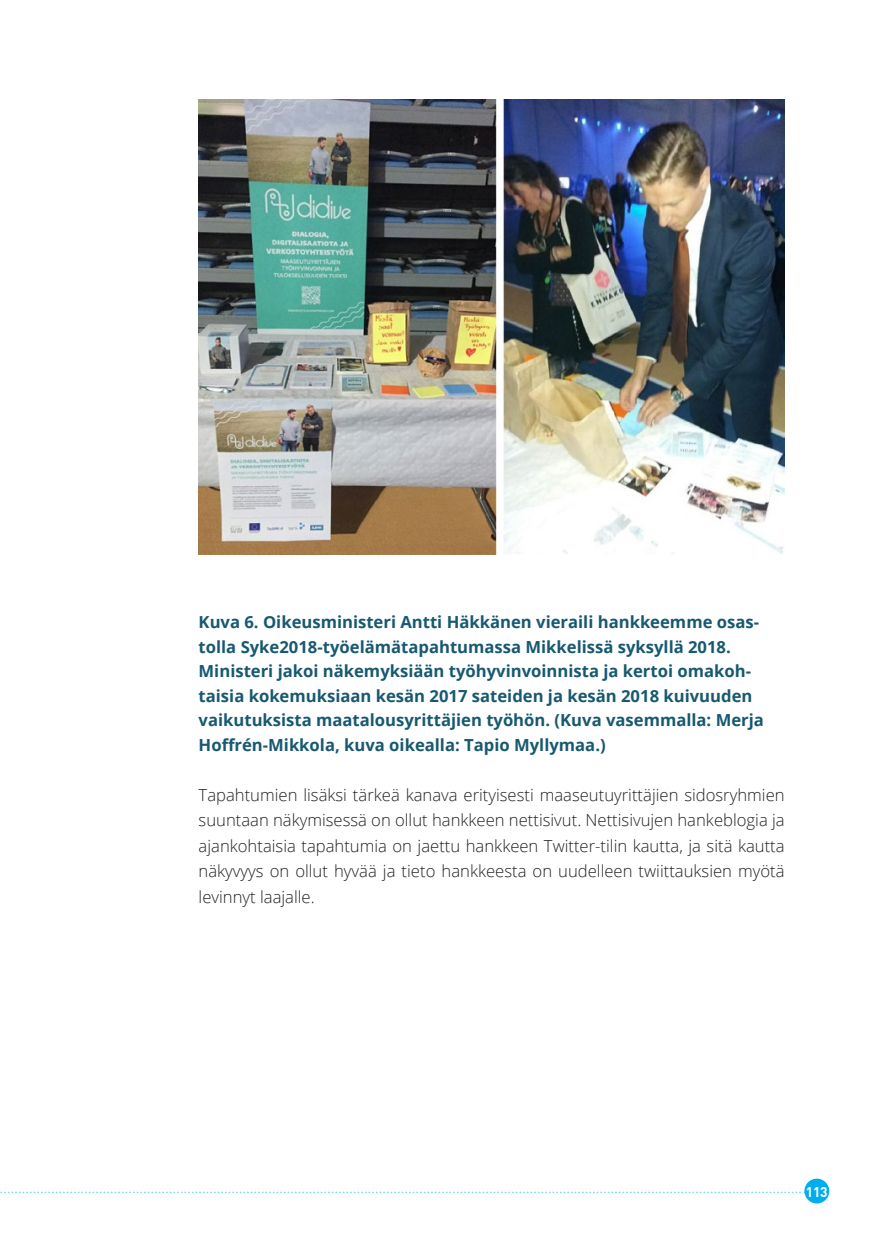
<style>
.page{position:relative;width:874px;height:1241px;background:#fff}
.page>*{position:absolute;margin:0;border:0;box-sizing:border-box;transform-origin:0 0}
.t1{font:700 16.62px/24.5px "Open Sans";color:#175970}
.t2{font:300 16.62px/25.4px "Open Sans";color:#231f20;text-align:justify}
.t3{font:700 14px "DIN";color:#fff}
</style>
<div class="page">
<div style="left:804px;top:1178px;width:24px;height:25px;background:#00aeef;border-radius:50%"></div>
<svg style="left:0;top:1191px;width:805px;height:1px"></svg>
<img style="left:198px;top:99px;width:586px;height:455px">
<p class="t1" style="left:198px;top:609px;width:566px">Kuva 6. Oikeusministeri Antti Häkkänen vieraili hankkeemme osas&shy;tolla Syke2018-työelämätapahtumassa Mikkelissä syksyllä 2018.<br>Ministeri jakoi näkemyksiään työhyvinvoinnista ja kertoi omakoh&shy;taisia kokemuksiaan kesän 2017 sateiden ja kesän 2018 kuivuuden vaikutuksista maatalousyrittäjien työhön. (Kuva vasemmalla: Merja Hoffrén-Mikkola, kuva oikealla: Tapio Myllymaa.)</p>
<p class="t2" style="left:198px;top:781px;width:587px">Tapahtumien lisäksi tärkeä kanava erityisesti maaseutuyrittäjien sidosryhmien suuntaan näkymisessä on ollut hankkeen nettisivut. Nettisivujen hankeblogia ja ajankohtaisia tapahtumia on jaettu hankkeen Twitter-tilin kautta, ja sitä kautta näkyvyys on ollut hyvää ja tieto hankkeesta on uudelleen twiittauksien myötä levinnyt laajalle.</p>
<p class="t3" style="left:805px;top:1182px;width:23px">113</p>
</div>
